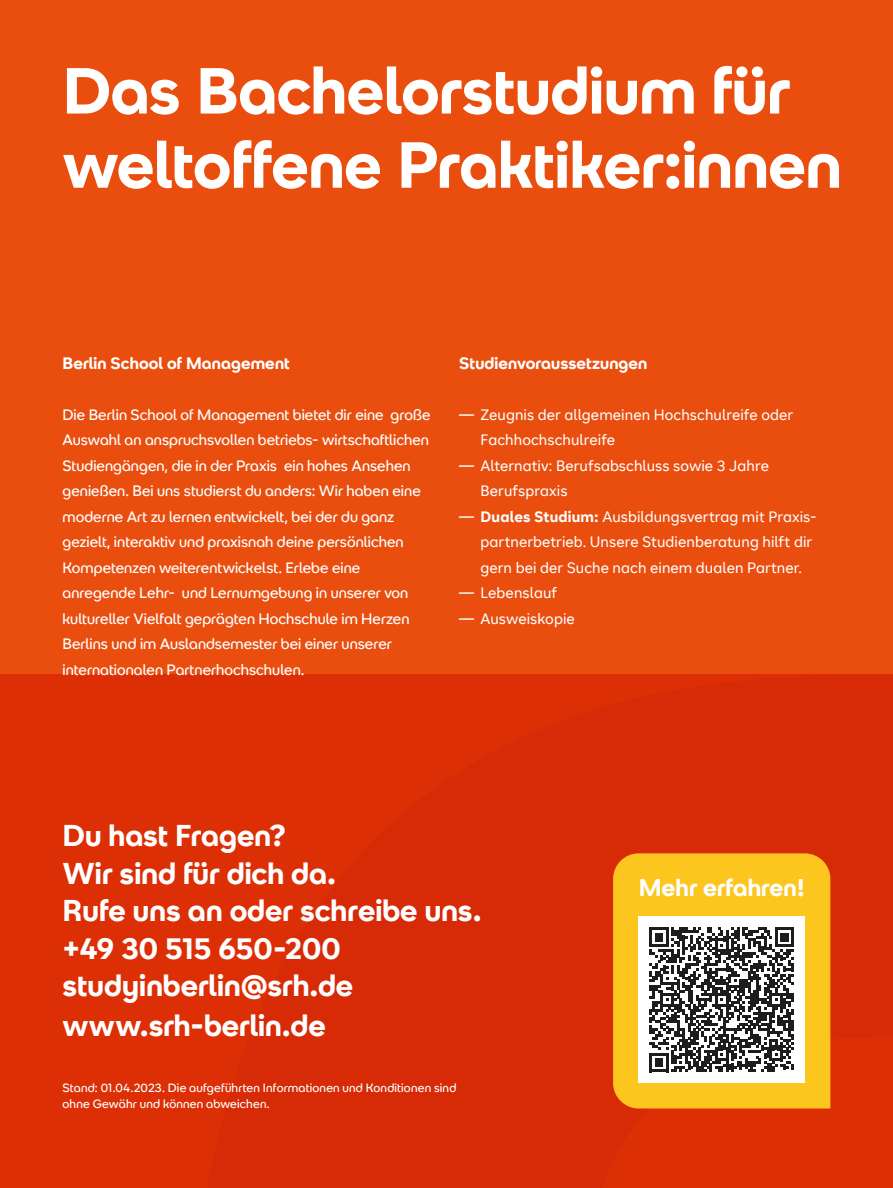
<style>
.page{position:relative;width:893px;height:1188px;background:#e94e0f}
.page>*{position:absolute;margin:0;border:0;box-sizing:border-box;transform-origin:0 0}
.t1{font:700 64.95px/74.2px "SRH Headline";letter-spacing:-.005em;color:#fff}
.t2{font:700 30px/38px "SRH Headline";color:#fff}
.t3{font:700 24px "SRH Headline";color:#fff}
.t4{font:700 16.5px "SRH Headline";letter-spacing:.005em;color:#fff}
.t5{font:15px/25.5px "SRH Headline";color:#fff}
.t6{font:15px/25.5px "SRH Text";letter-spacing:.005em;color:#fff}
.t7{font:12px/16.5px "SRH Headline";letter-spacing:.015em;color:#fff}
.s1{font-weight:700}
</style>
<div class="page">
<div style="left:0;top:675px;width:893px;height:513px;background:#dd2f06"></div>
<div style="left:613px;top:853px;width:217px;height:255px;background:#fdc61e"></div>
<div style="left:639px;top:917px;width:166px;height:166px;background:#fff"></div>
<svg style="left:649px;top:928px;width:145px;height:144px"></svg>
<h1 class="t1" style="left:63px;top:54px;width:781px">Das Bachelorstudium für weltoffene Praktiker:innen</h1>
<p class="t4" style="left:63px;top:353px;width:229px">Berlin School of Management</p>
<p class="t5" style="left:63px;top:402px;width:370px">Die Berlin School of Management bietet dir eine große Auswahl an anspruchsvollen betriebs- wirtschaftlichen Studiengängen, die in der Praxis ein hohes Ansehen genießen. Bei uns studierst du anders: Wir haben eine moderne Art zu lernen entwickelt, bei der du ganz gezielt, interaktiv und praxisnah deine persönlichen Kompetenzen weiterentwickelst. Erlebe eine anregende Lehr- und Lernumgebung in unserer von kultureller Vielfalt geprägten Hochschule im Herzen Berlins und im Auslandsemester bei einer unserer internationalen Partnerhochschulen.</p>
<p class="t4" style="left:459px;top:353px;width:190px">Studienvoraussetzungen</p>
<p class="t6" style="left:480px;top:402px;width:314px;text-indent:-21px">— Zeugnis der allgemeinen Hochschulreife oder<br>Fachhochschulreife</p>
<p class="t6" style="left:480px;top:453px;width:290px;text-indent:-21px">— Alternativ: Berufsabschluss sowie 3 Jahre<br>Berufspraxis</p>
<p class="t6" style="left:480px;top:504px;width:338px;text-indent:-21px">— <span class="s1">Duales Studium:</span> Ausbildungsvertrag mit Praxis&shy;partnerbetrieb. Unsere Studienberatung hilft dir gern bei der Suche nach einem dualen Partner.</p>
<p class="t6" style="left:459px;top:580px;width:99px">— Lebenslauf</p>
<p class="t6" style="left:459px;top:606px;width:117px">— Ausweiskopie</p>
<h2 class="t2" style="left:63px;top:817px;width:421px">Du hast Fragen?<br>Wir sind für dich da.<br>Rufe uns an oder schreibe uns. +49 30 515 650-200 studyinberlin@srh.de www.srh-berlin.de</h2>
<p class="t7" style="left:63px;top:1080px;width:395px">Stand: 01.04.2023. Die aufgeführten Informationen und Konditionen sind ohne Gewähr und können abweichen.</p>
<h3 class="t3" style="left:639px;top:874px;width:168px">Mehr erfahren!</h3>
</div>
